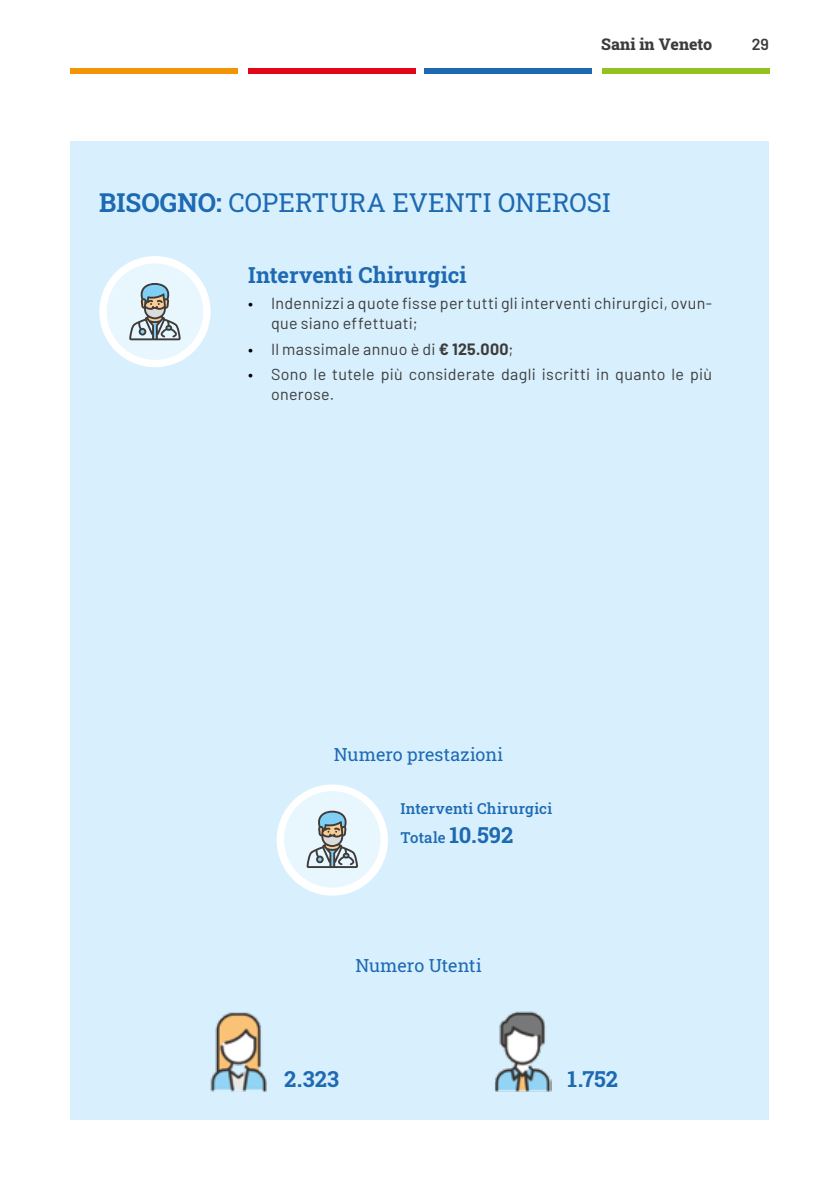
<style>
.page{position:relative;width:840px;height:1191px;background:#fff}
.page>*{position:absolute;margin:0;border:0;box-sizing:border-box;transform-origin:0 0}
.t1{font:26px "Roboto Slab";color:#1d6ab3}
.t2{font:700 22px "Roboto Slab";letter-spacing:.005em;color:#1d6ab3}
.t3{font:18px "Roboto Slab";color:#1d6ab3}
.t4{font:16px/20px "Barlow";letter-spacing:.02em;color:#3c3c3b}
.t5{font:800 16px "Roboto Slab";color:#3c3c3b}
.t6{font:600 16px "Barlow";color:#3c3c3b}
.t7{font:500 15px/28.8px "Roboto Slab";letter-spacing:.015em;color:#1d6ab3}
.s1{font-weight:700}
.s2{color:#000}
.s3{font-weight:700;font-size:22px}
</style>
<div class="page">
<div style="left:71px;top:68px;width:167px;height:6px;background:#f39405"></div>
<div style="left:248px;top:68px;width:167px;height:6px;background:#e3061b"></div>
<div style="left:424px;top:68px;width:167px;height:6px;background:#1d6ab3"></div>
<div style="left:601px;top:68px;width:167px;height:6px;background:#94c122"></div>
<div style="left:71px;top:142px;width:697px;height:978px;background:#d8effd"></div>
<div style="left:276px;top:784px;width:111px;height:111px;background:#fff;border-radius:50%"></div>
<div style="left:99px;top:256px;width:111px;height:111px;background:#fff;border-radius:50%"></div>
<img style="left:210px;top:1012px;width:57px;height:80px">
<img style="left:495px;top:1011px;width:56px;height:81px">
<div style="left:107px;top:263px;width:96px;height:97px;background:#e8f6fe;border-radius:50%"></div>
<svg style="left:129px;top:283px;width:52px;height:57px"></svg>
<div style="left:284px;top:791px;width:96px;height:96px;background:#e8f6fe;border-radius:50%"></div>
<svg style="left:306px;top:810px;width:52px;height:58px"></svg>
<p class="t5" style="left:601px;top:33px;width:112px">Sani in Veneto</p>
<p class="t6" style="left:751px;top:32px;width:19px">29</p>
<h1 class="t1" style="left:99px;top:184px;width:512px"><span class="s1">BISOGNO:</span> COPERTURA EVENTI ONEROSI</h1>
<h2 class="t2" style="left:248px;top:260px;width:220px">Interventi Chirurgici</h2>
<p class="t4" style="left:271px;top:292px;width:442px;text-indent:-23px"><span class="s2">•</span> Indennizzi a quote fisse per tutti gli interventi chirurgici, ovun&shy;que siano effettuati;</p>
<p class="t4" style="left:248px;top:338px;width:266px"><span class="s2">•</span> Il massimale annuo è di <span class="s1">€ 125.000</span>;</p>
<p class="t4" style="left:271px;top:363px;width:442px;text-indent:-23px"><span class="s2">•</span> Sono le tutele più considerate dagli iscritti in quanto le più onerose.</p>
<p class="t3" style="left:334px;top:742px;width:171px">Numero prestazioni</p>
<p class="t7" style="left:400px;top:793px;width:153px">Interventi Chirurgici<br>Totale <span class="s3">10.592</span></p>
<p class="t3" style="left:355px;top:952px;width:128px">Numero Utenti</p>
<h2 class="t2" style="left:284px;top:1063px;width:56px">2.323</h2>
<h2 class="t2" style="left:567px;top:1063px;width:52px">1.752</h2>
</div>
